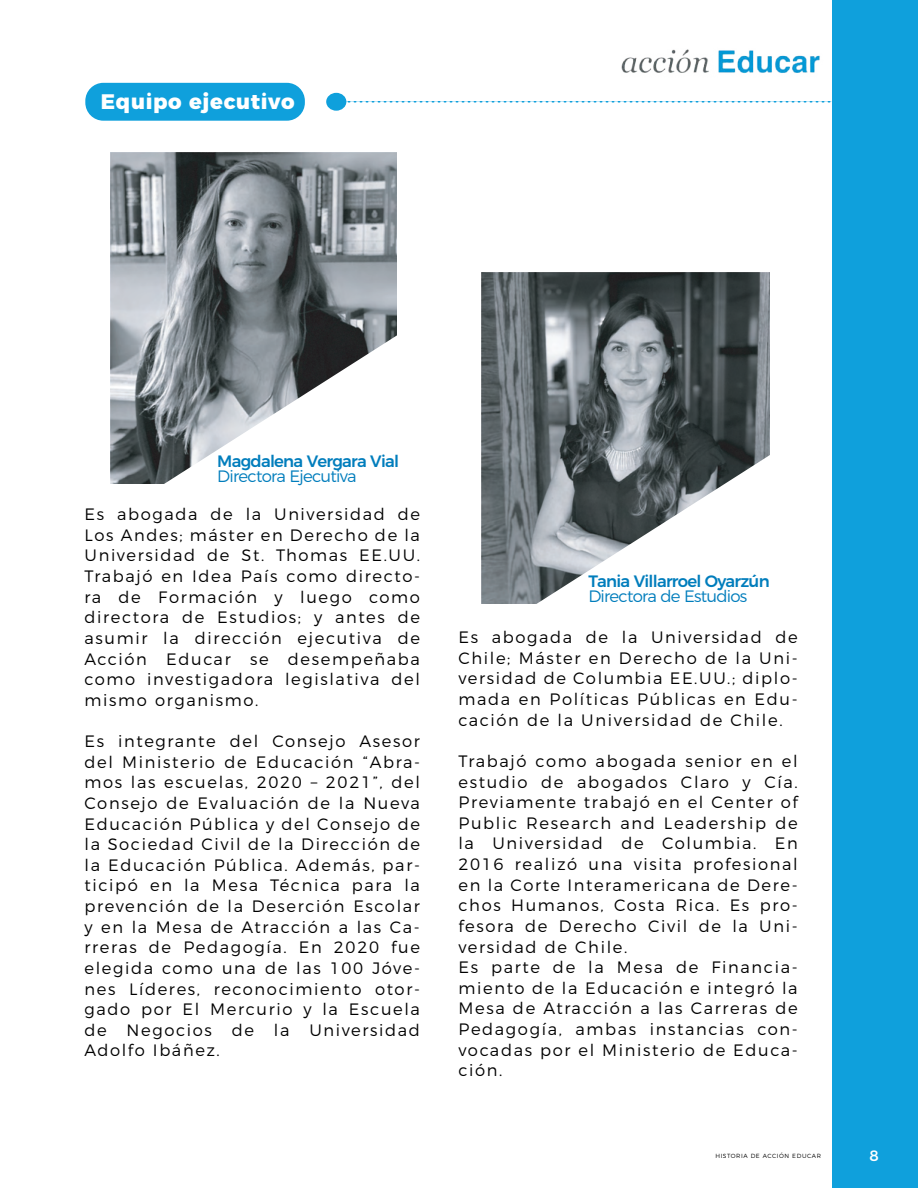
<style>
.page{position:relative;width:918px;height:1188px;background:#fff}
.page>*{position:absolute;margin:0;border:0;box-sizing:border-box;transform-origin:0 0}
.t1{font:800 21px "Montserrat";letter-spacing:.03em;color:#fff}
.t2{font:300 16.5px/20.7px "Montserrat";letter-spacing:.1em;color:#000;text-align:justify}
.t3{font:500 16.5px "Montserrat";letter-spacing:-.045em;color:#007dbc}
.t4{font:300 16.5px "Montserrat";letter-spacing:-.045em;color:#007dbc}
.t5{font:500 15px "Montserrat";color:#fff}
.t6{font:300 6px "Montserrat";letter-spacing:.1em;color:#000}
</style>
<div class="page">
<img style="left:482px;top:272px;width:288px;height:331px">
<svg style="left:525px;top:454px;width:245px;height:150px"></svg>
<div style="left:832px;top:0;width:86px;height:1188px;background:#0fa0dc"></div>
<img style="left:621px;top:49px;width:199px;height:25px">
<svg style="left:346px;top:101px;width:486px;height:2px"></svg>
<div style="left:326px;top:93px;width:20px;height:18px;background:#0fa0dc;border-radius:50%"></div>
<div style="left:85px;top:83px;width:220px;height:38px;background:#0fa0dc;border-radius:18px"></div>
<img style="left:110px;top:152px;width:287px;height:331px">
<svg style="left:155px;top:333px;width:242px;height:151px"></svg>
<p class="t1" style="left:101px;top:84px;width:195px">Equipo ejecutivo</p>
<p class="t3" style="left:217px;top:448px;width:183px">Magdalena Vergara Vial</p>
<p class="t4" style="left:217px;top:464px;width:141px">Directora Ejecutiva</p>
<p class="t2" style="left:85px;top:503px;width:337px">Es abogada de la Universidad de Los Andes; máster en Derecho de la Universidad de St. Thomas EE.UU.<br>Trabajó en Idea País como directo&shy;ra de Formación y luego como directora de Estudios; y antes de asumir la dirección ejecutiva de Acción Educar se desempeñaba como investigadora legislativa del mismo organismo.</p>
<p class="t2" style="left:85px;top:729px;width:337px">Es integrante del Consejo Asesor del Ministerio de Educación “Abra&shy;mos las escuelas, 2020 – 2021”, del Consejo de Evaluación de la Nueva Educación Pública y del Consejo de la Sociedad Civil de la Dirección de la Educación Pública. Además, par&shy;ticipó en la Mesa Técnica para la prevención de la Deserción Escolar y en la Mesa de Atracción a las Ca&shy;rreras de Pedagogía. En 2020 fue elegida como una de las 100 Jóve&shy;nes Líderes, reconocimiento otor&shy;gado por El Mercurio y la Escuela de Negocios de la Universidad Adolfo Ibáñez.</p>
<p class="t3" style="left:588px;top:568px;width:183px">Tania Villarroel Oyarzún</p>
<p class="t4" style="left:588px;top:584px;width:161px">Directora de Estudios</p>
<p class="t2" style="left:459px;top:626px;width:341px">Es abogada de la Universidad de Chile; Máster en Derecho de la Uni&shy;versidad de Columbia EE.UU.; diplo&shy;mada en Políticas Públicas en Edu&shy;cación de la Universidad de Chile.</p>
<p class="t2" style="left:459px;top:749px;width:341px;text-align:left">Trabajó como abogada senior en el estudio de abogados Claro y Cía.<br>Previamente trabajó en el Center of<br>Public Research and Leadership de la Universidad de Columbia. En<br>2016 realizó una visita profesional en la Corte Interamericana de Dere&shy;chos Humanos, Costa Rica. Es pro&shy;fesora de Derecho Civil de la Uni&shy;versidad de Chile.<br>Es parte de la Mesa de Financia&shy;miento de la Educación e integró la<br>Mesa de Atracción a las Carreras de<br>Pedagogía, ambas instancias con&shy;vocadas por el Ministerio de Educa&shy;ción.</p>
<p class="t6" style="left:715px;top:1151px;width:107px">HISTORIA DE ACCIÓN EDUCAR</p>
<p class="t5" style="left:870px;top:1143px;width:11px">8</p>
</div>
